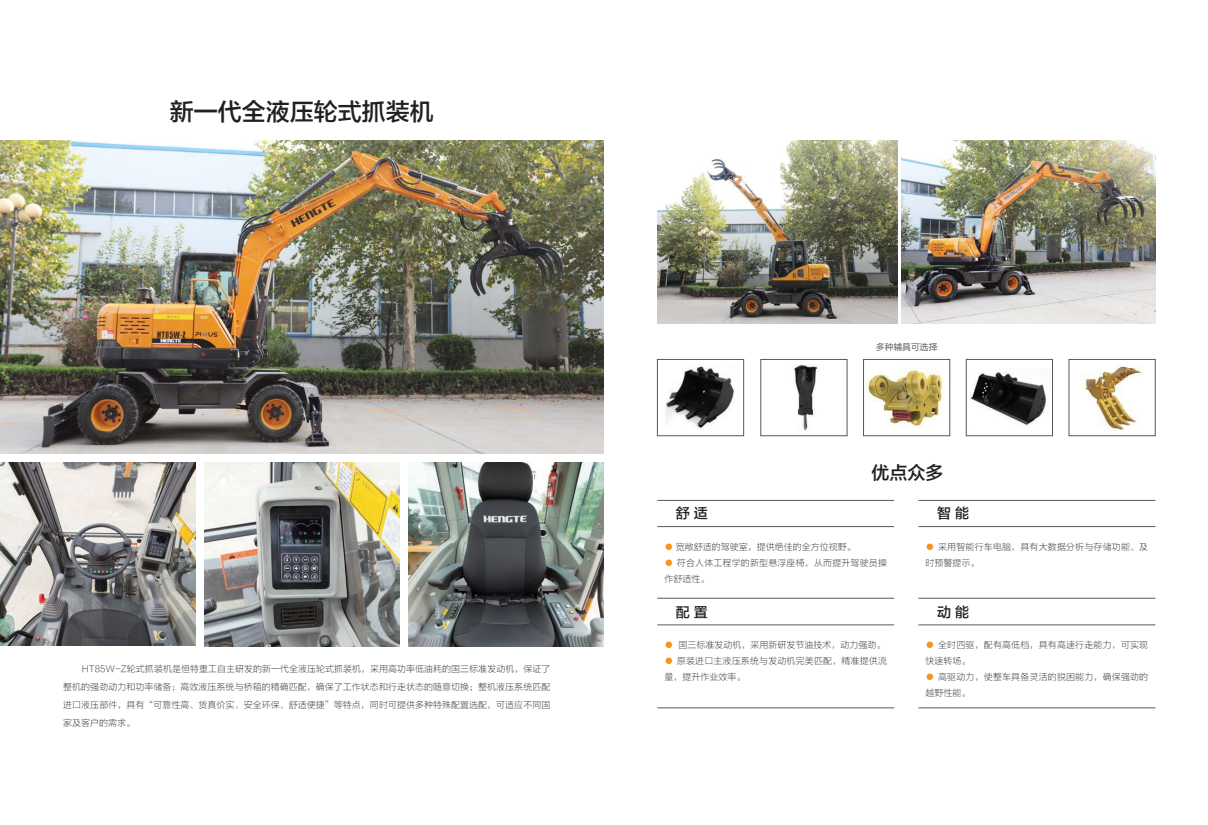
<style>
.page{position:relative;width:1208px;height:825px;background:#fff}
.page>*{position:absolute;margin:0;border:0;box-sizing:border-box;transform-origin:0 0}
.t1{font:24px "FZLTZHK GBK1 0";color:#231f20}
.t2{font:18px "FZLTZHK GBK1 0";color:#231f20}
.t3{font:14px "FZLTZHK GBK1 0";color:#231f20}
.t4{font:9px/16px "FZLTXHK";letter-spacing:.015em;color:#57585a}
.t5{font:8.8px "FZLTHJW GB1 0";color:#57585a}
.s1{color:#f7931d}
</style>
<div class="page">
<img style="left:0;top:141px;width:604px;height:313px">
<img style="left:409px;top:462px;width:195px;height:184px">
<img style="left:204px;top:462px;width:196px;height:184px">
<img style="left:0;top:462px;width:195px;height:183px">
<div style="left:657px;top:359px;width:87px;height:77px;border:1px solid #57585a"></div>
<div style="left:760px;top:359px;width:87px;height:77px;border:1px solid #57585a"></div>
<div style="left:863px;top:359px;width:87px;height:77px;border:1px solid #57585a"></div>
<div style="left:966px;top:359px;width:86px;height:77px;border:1px solid #57585a"></div>
<div style="left:1068px;top:359px;width:87px;height:77px;border:1px solid #57585a"></div>
<hr style="left:657px;top:500px;width:237px;height:1px;background:#57585a">
<hr style="left:657px;top:526px;width:237px;height:1px;background:#57585a">
<hr style="left:657px;top:598px;width:237px;height:1px;background:#57585a">
<hr style="left:918px;top:500px;width:237px;height:1px;background:#57585a">
<hr style="left:918px;top:526px;width:237px;height:1px;background:#57585a">
<hr style="left:918px;top:598px;width:237px;height:1px;background:#57585a">
<hr style="left:657px;top:625px;width:237px;height:1px;background:#57585a">
<hr style="left:657px;top:708px;width:237px;height:1px;background:#57585a">
<hr style="left:918px;top:625px;width:237px;height:1px;background:#57585a">
<hr style="left:918px;top:708px;width:237px;height:1px;background:#57585a">
<img style="left:794px;top:364px;width:24px;height:67px">
<img style="left:970px;top:372px;width:77px;height:54px">
<img style="left:665px;top:366px;width:69px;height:63px">
<img style="left:866px;top:369px;width:77px;height:57px">
<img style="left:1083px;top:366px;width:58px;height:64px">
<img style="left:901px;top:141px;width:254px;height:182px">
<img style="left:657px;top:141px;width:240px;height:182px">
<p class="t1" style="left:170px;top:98px;width:266px">新一代全液压轮式抓装机</p>
<p class="t4" style="left:63px;top:660px;width:488px;line-height:18px;text-align:justify;text-indent:18px">HT85W-Z轮式抓装机是恒特重工自主研发的新一代全液压轮式抓装机，采用高功率低油耗的国三标准发动机，保证了整机的强劲动力和功率储备；高效液压系统与桥箱的精确匹配，确保了工作状态和行走状态的随意切换；整机液压系统匹配进口液压部件，具有“可靠性高、货真价实、安全环保、舒适便捷”等特点，同时可提供多种特殊配置选配，可适应不同国家及客户的需求。</p>
<p class="t5" style="left:876px;top:342px;width:63px">多种辅具可选择</p>
<p class="t2" style="left:871px;top:463px;width:73px">优点众多</p>
<p class="t3" style="left:937px;top:506px;width:33px">智 能</p>
<p class="t4" style="left:925px;top:539px;width:224px"><span class="s1">●</span> 采用智能行车电脑，具有大数据分析与存储功能、及时预警提示。</p>
<p class="t3" style="left:676px;top:506px;width:33px">舒 适</p>
<p class="t4" style="left:664px;top:539px;width:193px"><span class="s1">●</span> 宽敞舒适的驾驶室，提供绝佳的全方位视野。</p>
<p class="t4" style="left:664px;top:555px;width:224px"><span class="s1">●</span> 符合人体工程学的新型悬浮座椅，从而提升驾驶员操作舒适性。</p>
<p class="t3" style="left:676px;top:604px;width:33px">配 置</p>
<p class="t4" style="left:664px;top:637px;width:222px"><span class="s1">●</span> 国三标准发动机，采用新研发节油技术，动力强劲。</p>
<p class="t4" style="left:664px;top:653px;width:224px"><span class="s1">●</span> 原装进口主液压系统与发动机完美匹配，精准提供流量，提升作业效率。</p>
<p class="t3" style="left:937px;top:604px;width:33px">动 能</p>
<p class="t4" style="left:925px;top:637px;width:224px"><span class="s1">●</span> 全时四驱，配有高低档，具有高速行走能力，可实现快速转场。</p>
<p class="t4" style="left:925px;top:669px;width:224px"><span class="s1">●</span> 高驱动力，使整车具备灵活的脱困能力，确保强劲的越野性能。</p>
</div>
